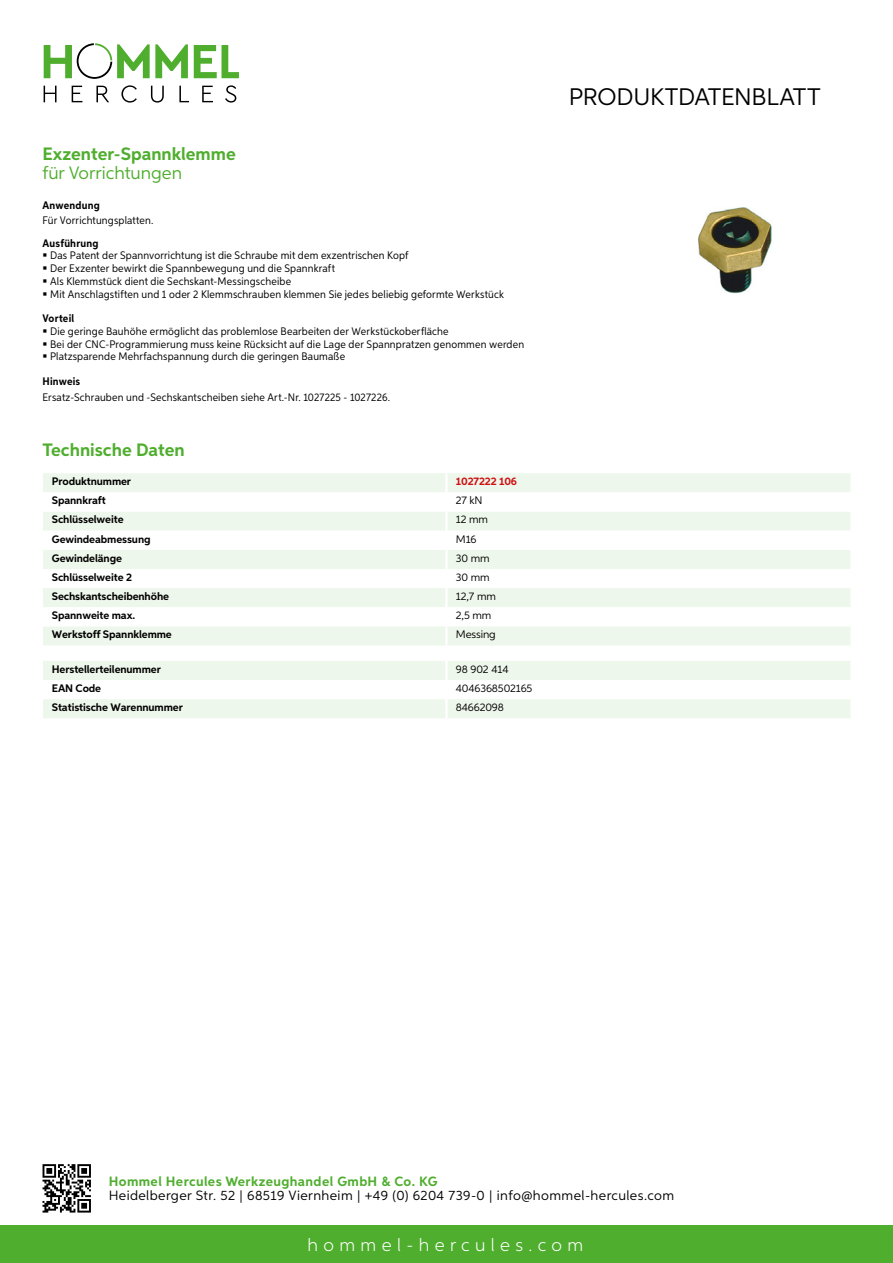
<style>
.page{position:relative;width:893px;height:1263px;background:#fff}
.page>*{position:absolute;margin:0;border:0;box-sizing:border-box;transform-origin:0 0}
.t1{font:24px "Aspira";letter-spacing:-.01em;color:#000}
.t2{font:700 18px "Aspira";color:#50ae2f}
.t3{font:300 18px "Aspira";letter-spacing:.3em;color:#fff}
.t4{font:18px "Aspira";color:#50ae2f}
.t5{font:13.5px "Aspira";letter-spacing:.03em;color:#000}
.t6{font:700 13.5px "Aspira";letter-spacing:.03em;color:#50ae2f}
.t7{font:10.95px/12.8px "Aspira Nar";letter-spacing:.015em;color:#000}
.t8{font:700 10.95px "Aspira";letter-spacing:-.01em;color:#000}
.t9{font:10.95px "Aspira";letter-spacing:-.01em;color:#000}
.t10{font:700 10.95px "Aspira Nar";letter-spacing:.02em;color:#000}
.t11{font:700 10.95px "Aspira";letter-spacing:-.01em;color:#cd1013}
</style>
<div class="page">
<div style="left:0;top:1226px;width:893px;height:37px;background:#50ae2f"></div>
<svg style="left:43px;top:1164px;width:48px;height:48px"></svg>
<svg style="left:194px;top:45px;width:45px;height:33px"></svg>
<svg style="left:44px;top:43px;width:144px;height:36px"></svg>
<svg style="left:44px;top:86px;width:13px;height:16px"></svg>
<svg style="left:72px;top:86px;width:10px;height:16px"></svg>
<svg style="left:96px;top:86px;width:13px;height:16px"></svg>
<svg style="left:121px;top:85px;width:16px;height:18px"></svg>
<svg style="left:151px;top:86px;width:13px;height:17px"></svg>
<svg style="left:179px;top:86px;width:10px;height:16px"></svg>
<svg style="left:202px;top:86px;width:11px;height:16px"></svg>
<svg style="left:225px;top:85px;width:11px;height:18px"></svg>
<div style="left:43px;top:473px;width:807px;height:172px;background:#eef7eb"></div>
<svg style="left:43px;top:492px;width:807px;height:134px"></svg>
<hr style="left:445px;top:473px;width:3px;height:19px;background:#fff">
<hr style="left:445px;top:492px;width:3px;height:19px;background:#fff">
<hr style="left:445px;top:511px;width:3px;height:20px;background:#fff">
<hr style="left:445px;top:531px;width:3px;height:19px;background:#fff">
<hr style="left:445px;top:550px;width:3px;height:19px;background:#fff">
<hr style="left:445px;top:569px;width:3px;height:19px;background:#fff">
<hr style="left:445px;top:588px;width:3px;height:19px;background:#fff">
<hr style="left:445px;top:607px;width:3px;height:19px;background:#fff">
<hr style="left:445px;top:626px;width:3px;height:19px;background:#fff">
<svg style="left:43px;top:661px;width:807px;height:57px"></svg>
<hr style="left:445px;top:699px;width:3px;height:19px;background:#fff">
<img style="left:698px;top:207px;width:74px;height:87px">
<h2 class="t2" style="left:43px;top:142px;width:195px">Exzenter-Spannklemme</h2>
<h2 class="t4" style="left:43px;top:162px;width:141px">für Vorrichtungen</h2>
<p class="t10" style="left:43px;top:199px;width:59px">Anwendung</p>
<p class="t7" style="left:43px;top:214px;width:113px">Für Vorrichtungsplatten.</p>
<p class="t10" style="left:43px;top:236px;width:58px">Ausführung</p>
<p class="t7" style="left:50px;top:249px;width:455px">Das Patent der Spannvorrichtung ist die Schraube mit dem exzentrischen Kopf<br>Der Exzenter bewirkt die Spannbewegung und die Spannkraft<br>Als Klemmstück dient die Sechskant-Messingscheibe<br>Mit Anschlagstiften und 1 oder 2 Klemmschrauben klemmen Sie jedes beliebig geformte Werkstück</p>
<p class="t10" style="left:43px;top:311px;width:33px">Vorteil</p>
<p class="t7" style="left:50px;top:324px;width:476px">Die geringe Bauhöhe ermöglicht das problemlose Bearbeiten der Werkstückoberfläche<br>Bei der CNC-Programmierung muss keine Rücksicht auf die Lage der Spannpratzen genommen werden<br>Platzsparende Mehrfachspannung durch die geringen Baumaße</p>
<p class="t10" style="left:43px;top:375px;width:39px">Hinweis</p>
<p class="t7" style="left:43px;top:390px;width:349px">Ersatz-Schrauben und -Sechskantscheiben siehe Art.-Nr. 1027225 - 1027226.</p>
<h2 class="t2" style="left:43px;top:439px;width:144px">Technische Daten</h2>
<p class="t8" style="left:52px;top:475px;width:81px">Produktnummer</p>
<p class="t11" style="left:456px;top:475px;width:63px">1027222 106</p>
<p class="t8" style="left:52px;top:494px;width:55px">Spannkraft</p>
<p class="t9" style="left:456px;top:494px;width:26px">27 kN</p>
<p class="t8" style="left:52px;top:513px;width:73px">Schlüsselweite</p>
<p class="t9" style="left:456px;top:513px;width:34px">12 mm</p>
<p class="t8" style="left:52px;top:532px;width:100px">Gewindeabmessung</p>
<p class="t9" style="left:456px;top:532px;width:22px">M16</p>
<p class="t8" style="left:52px;top:551px;width:72px">Gewindelänge</p>
<p class="t9" style="left:456px;top:551px;width:35px">30 mm</p>
<p class="t8" style="left:52px;top:570px;width:82px">Schlüsselweite 2</p>
<p class="t9" style="left:456px;top:570px;width:35px">30 mm</p>
<p class="t8" style="left:52px;top:589px;width:119px">Sechskantscheibenhöhe</p>
<p class="t9" style="left:456px;top:589px;width:42px">12,7 mm</p>
<p class="t8" style="left:52px;top:609px;width:85px">Spannweite max.</p>
<p class="t9" style="left:456px;top:609px;width:37px">2,5 mm</p>
<p class="t8" style="left:52px;top:628px;width:122px">Werkstoff Spannklemme</p>
<p class="t9" style="left:456px;top:628px;width:42px">Messing</p>
<p class="t8" style="left:52px;top:662px;width:111px">Herstellerteilenummer</p>
<p class="t9" style="left:456px;top:662px;width:54px">98 902 414</p>
<p class="t8" style="left:52px;top:681px;width:51px">EAN Code</p>
<p class="t9" style="left:456px;top:681px;width:78px">4046368502165</p>
<p class="t8" style="left:52px;top:700px;width:132px">Statistische Warennummer</p>
<p class="t9" style="left:456px;top:701px;width:50px">84662098</p>
<h1 class="t1" style="left:569px;top:82px;width:253px">Produktdatenblatt</h1>
<p class="t6" style="left:109px;top:1172px;width:330px">Hommel Hercules Werkzeughandel GmbH &amp; Co. KG</p>
<p class="t5" style="left:109px;top:1187px;width:567px">Heidelberger Str. 52 | 68519 Viernheim | +49 (0) 6204 739-0 | info@hommel-hercules.com</p>
<h2 class="t3" style="left:307px;top:1234px;width:277px">hommel-hercules.com</h2>
</div>
